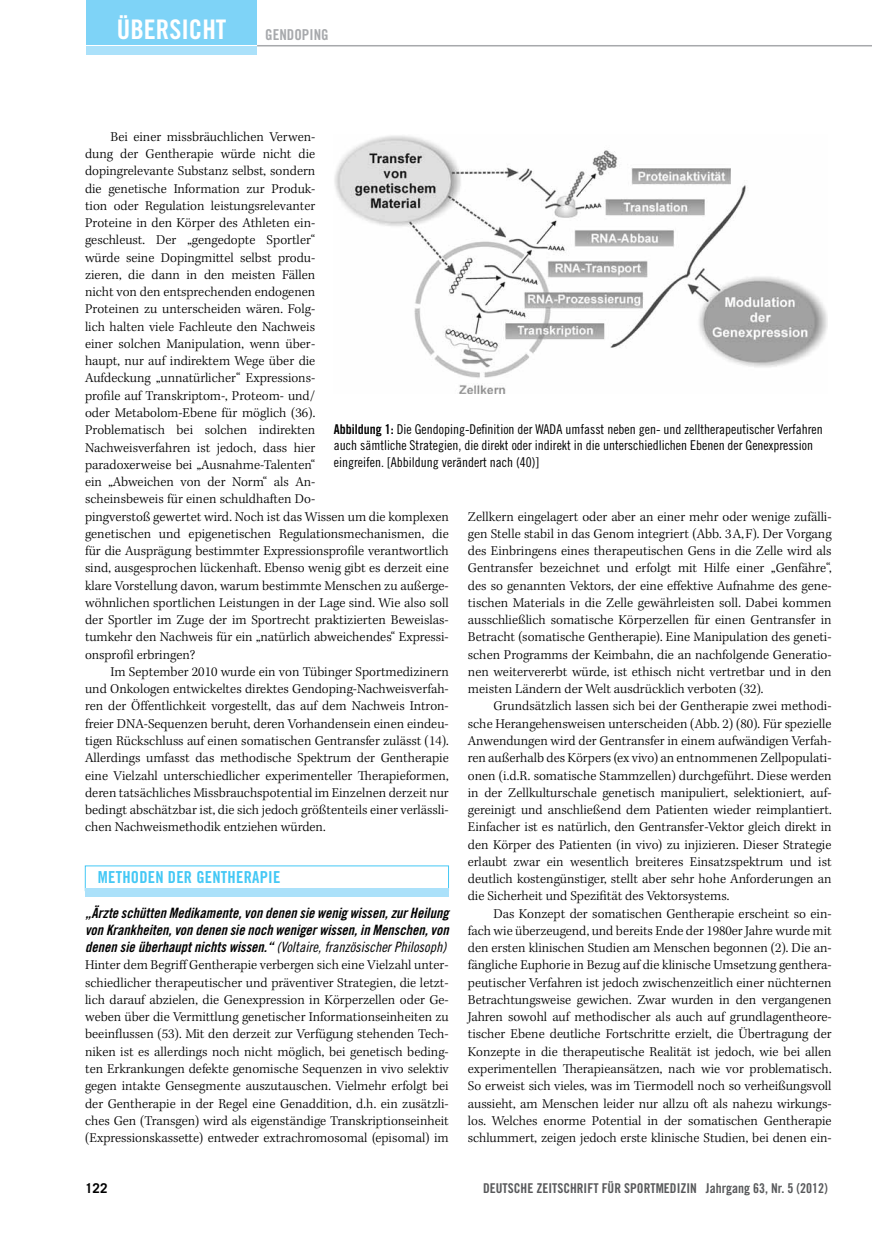
<style>
.page{position:relative;width:872px;height:1234px;background:#fff}
.page>*{position:absolute;margin:0;border:0;box-sizing:border-box;transform-origin:0 0}
.t1{font:27px "Trade Gothic LT Std Bd Cn 20";color:#fff}
.t2{font:16.5px "Trade Gothic LT Std Bd Cn 20";letter-spacing:.015em;color:#44c8f5}
.t3{font:15px "Trade Gothic LT Std Bd Cn 20";color:#a7a9ac}
.t4{font:14.25px/17.2px "Trade Gothic LT Std Bd Cn 20 Obl";color:#000}
.t5{font:14.25px "Trade Gothic LT Std Cn 18 Obl";color:#000}
.t6{font:300 13.8px/17.2px "Kepler Std";color:#000;text-align:justify}
.t7{font:13.5px/16.2px "Trade Gothic LT Std Cn 18";color:#000}
.t8{font:13.5px "Trade Gothic LT Std Bd Cn 20";color:#58595b}
.t9{font:700 13.5px "Trade Gothic LT Std";color:#000}
.s1{font-family:"Trade Gothic LT Std Bd Cn 20 Obl"}
.s2{font-family:"Trade Gothic LT Std Bd Cn 20"}
</style>
<div class="page">
<div style="left:86px;top:0;width:171px;height:46px;background:#7ed3f7"></div>
<hr style="left:85px;top:45px;width:173px;height:1px;background:#fff">
<hr style="left:257px;top:45px;width:615px;height:1px;background:#a7a9ac">
<div style="left:86px;top:47px;width:171px;height:8px;background:#abe1fa"></div>
<img style="left:334px;top:135px;width:493px;height:258px">
<div style="left:85px;top:887px;width:364px;height:9px;background:#abe1fa"></div>
<h1 class="t1" style="left:117px;top:13px;width:111px">ÜBERSICHT</h1>
<p class="t3" style="left:265px;top:25px;width:63px">GENDOPING</p>
<p class="t6" style="left:85px;top:128px;width:365px;text-align:left;text-indent:26px">Bei einer missbräuchlichen Verwen-<br>dung der Gentherapie würde nicht die<br>dopingrelevante Substanz selbst, sondern<br>die genetische Information zur Produk-<br>tion oder Regulation leistungsrelevanter<br>Proteine in den Körper des Athleten ein-<br>geschleust. Der „gengedopte Sportler“<br>würde seine Dopingmittel selbst produ-<br>zieren, die dann in den meisten Fällen<br>nicht von den entsprechenden endogenen<br>Proteinen zu unterscheiden wären. Folg-<br>lich halten viele Fachleute den Nachweis<br>einer solchen Manipulation, wenn über-<br>haupt, nur auf indirektem Wege über die<br>Aufdeckung „unnatürlicher“ Expressions-<br>profile auf Transkriptom-, Proteom- und/<br>oder Metabolom-Ebene für möglich (36).<br>Problematisch bei solchen indirekten<br>Nachweisverfahren ist jedoch, dass hier<br>paradoxerweise bei „Ausnahme-Talenten“<br>ein „Abweichen von der Norm“ als An-<br>scheinsbeweis für einen schuldhaften Do-<br>pingverstoß gewertet wird. Noch ist das Wissen um die komplexen genetischen und epigenetischen Regulationsmechanismen, die für die Ausprägung bestimmter Expressionsprofile verantwortlich sind, ausgesprochen lückenhaft. Ebenso wenig gibt es derzeit eine klare Vorstellung davon, warum bestimmte Menschen zu außerge&shy;wöhnlichen sportlichen Leistungen in der Lage sind. Wie also soll der Sportler im Zuge der im Sportrecht praktizierten Beweislas&shy;tumkehr den Nachweis für ein „natürlich abweichendes“ Expressi&shy;onsprofil erbringen?</p>
<p class="t6" style="left:85px;top:663px;width:365px;text-indent:26px">Im September 2010 wurde ein von Tübinger Sportmedizinern und Onkologen entwickeltes direktes Gendoping-Nachweisverfah&shy;ren der Öffentlichkeit vorgestellt, das auf dem Nachweis Intron&shy;freier DNA-Sequenzen beruht, deren Vorhandensein einen eindeu&shy;tigen Rückschluss auf einen somatischen Gentransfer zulässt (14).<br>Allerdings umfasst das methodische Spektrum der Gentherapie eine Vielzahl unterschiedlicher experimenteller Therapieformen, deren tatsächliches Missbrauchspotential im Einzelnen derzeit nur bedingt abschätzbar ist, die sich jedoch größtenteils einer verlässli&shy;chen Nachweismethodik entziehen würden.</p>
<p class="t2" style="left:98px;top:867px;width:184px">METHODEN DER GENTHERAPIE</p>
<p class="t4" style="left:85px;top:903px;width:365px">„Ärzte schütten Medikamente, von denen sie wenig wissen, zur Heilung von Krankheiten, von denen sie noch weniger wissen, in Menschen, von</p>
<p class="t5" style="left:85px;top:938px;width:363px"><span class="s1">denen sie überhaupt nichts wissen.“</span> (Voltaire, französischer Philosoph)</p>
<p class="t6" style="left:85px;top:956px;width:365px">Hinter dem Begriff Gentherapie verbergen sich eine Vielzahl unter&shy;schiedlicher therapeutischer und präventiver Strategien, die letzt&shy;lich darauf abzielen, die Genexpression in Körperzellen oder Ge&shy;weben über die Vermittlung genetischer Informationseinheiten zu beeinflussen (53). Mit den derzeit zur Verfügung stehenden Tech&shy;niken ist es allerdings noch nicht möglich, bei genetisch beding&shy;ten Erkrankungen defekte genomische Sequenzen in vivo selektiv gegen intakte Gensegmente auszutauschen. Vielmehr erfolgt bei der Gentherapie in der Regel eine Genaddition, d.h. ein zusätzli&shy;ches Gen (Transgen) wird als eigenständige Transkriptionseinheit (Expressionskassette) entweder extrachromosomal (episomal) im</p>
<p class="t7" style="left:334px;top:421px;width:490px"><span class="s2">ABBILDUNG 1:</span> Die Gendoping-Definition der WADA umfasst neben gen- und zelltherapeutischer Verfahren auch sämtliche Strategien, die direkt oder indirekt in die unterschiedlichen Ebenen der Genexpression eingreifen. [Abbildung verändert nach (40)]</p>
<p class="t6" style="left:468px;top:508px;width:365px">Zellkern eingelagert oder aber an einer mehr oder wenige zufälli&shy;gen Stelle stabil in das Genom integriert (Abb. 3A,F). Der Vorgang des Einbringens eines therapeutischen Gens in die Zelle wird als Gentransfer bezeichnet und erfolgt mit Hilfe einer „Genfähre“, des so genannten Vektors, der eine effektive Aufnahme des gene&shy;tischen Materials in die Zelle gewährleisten soll. Dabei kommen ausschließlich somatische Körperzellen für einen Gentransfer in Betracht (somatische Gentherapie). Eine Manipulation des geneti&shy;schen Programms der Keimbahn, die an nachfolgende Generatio&shy;nen weitervererbt würde, ist ethisch nicht vertretbar und in den meisten Ländern der Welt ausdrücklich verboten (32).</p>
<p class="t6" style="left:468px;top:698px;width:365px;text-indent:26px">Grundsätzlich lassen sich bei der Gentherapie zwei methodi&shy;sche Herangehensweisen unterscheiden (Abb. 2) (80). Für spezielle Anwendungen wird der Gentransfer in einem aufwändigen Verfah&shy;ren außerhalb des Körpers (ex vivo) an entnommenen Zellpopulati&shy;onen (i.d.R. somatische Stammzellen) durchgeführt. Diese werden in der Zellkulturschale genetisch manipuliert, selektioniert, auf&shy;gereinigt und anschließend dem Patienten wieder reimplantiert.<br>Einfacher ist es natürlich, den Gentransfer-Vektor gleich direkt in den Körper des Patienten (in vivo) zu injizieren. Dieser Strategie erlaubt zwar ein wesentlich breiteres Einsatzspektrum und ist deutlich kostengünstiger, stellt aber sehr hohe Anforderungen an die Sicherheit und Spezifität des Vektorsystems.</p>
<p class="t6" style="left:468px;top:905px;width:365px;text-indent:26px">Das Konzept der somatischen Gentherapie erscheint so ein&shy;fach wie überzeugend, und bereits Ende der 1980er Jahre wurde mit den ersten klinischen Studien am Menschen begonnen (2). Die an&shy;fängliche Euphorie in Bezug auf die klinische Umsetzung genthera&shy;peutischer Verfahren ist jedoch zwischenzeitlich einer nüchternen Betrachtungsweise gewichen. Zwar wurden in den vergangenen Jahren sowohl auf methodischer als auch auf grundlagentheore&shy;tischer Ebene deutliche Fortschritte erzielt, die Übertragung der Konzepte in die therapeutische Realität ist jedoch, wie bei allen experimentellen Therapieansätzen, nach wie vor problematisch.<br>So erweist sich vieles, was im Tiermodell noch so verheißungsvoll aussieht, am Menschen leider nur allzu oft als nahezu wirkungs&shy;los. Welches enorme Potential in der somatischen Gentherapie schlummert, zeigen jedoch erste klinische Studien, bei denen ein-</p>
<p class="t9" style="left:85px;top:1179px;width:24px">122</p>
<p class="t8" style="left:483px;top:1179px;width:346px">DEUTSCHE ZEITSCHRIFT FÜR SPORTMEDIZIN JAHRGANG 63, NR. 5 (2012)</p>
</div>
